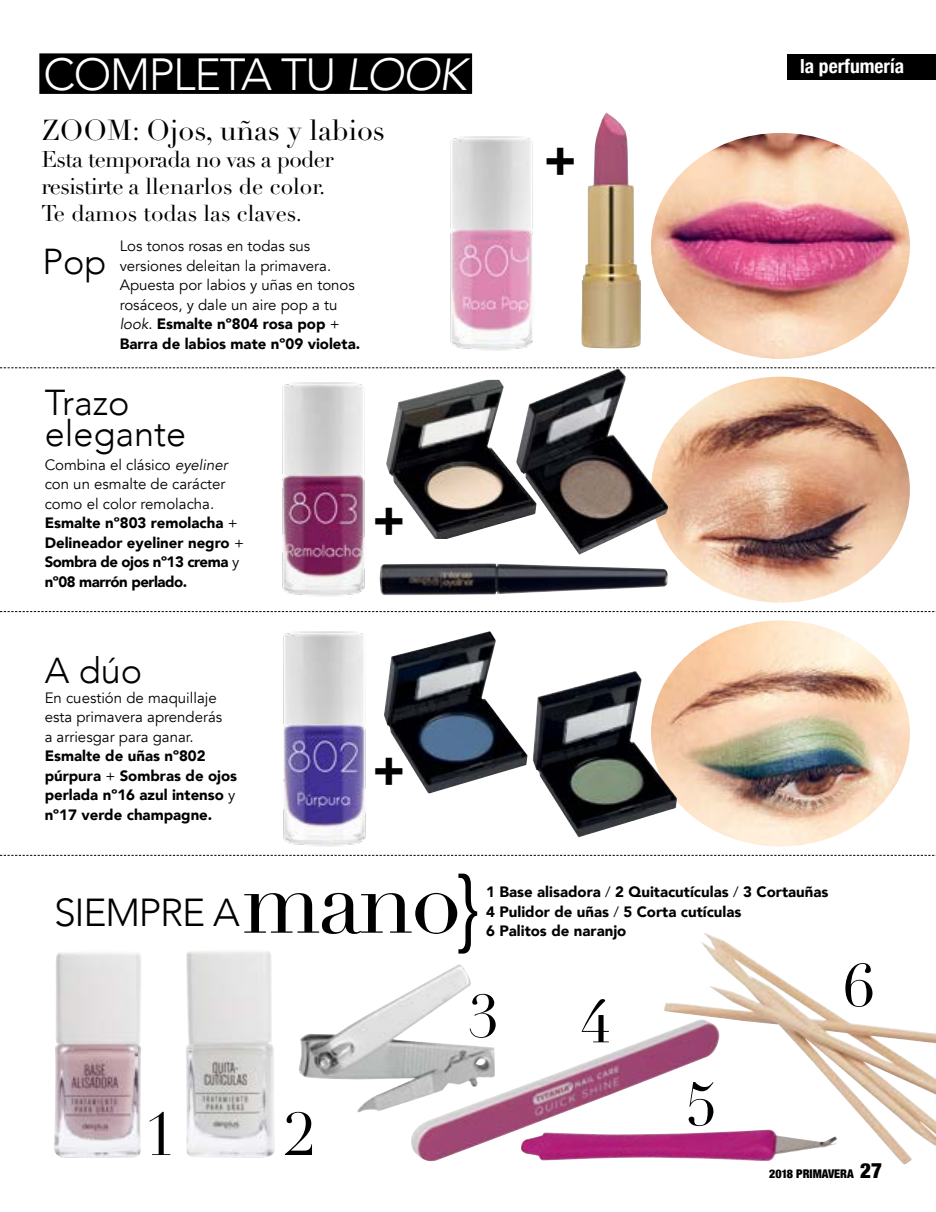
<style>
.page{position:relative;width:936px;height:1212px;background:#fff}
.page>*{position:absolute;margin:0;border:0;box-sizing:border-box;transform-origin:0 0}
.t1{font:90px "Didot LH";color:#000}
.t2{font:59.4px "Didot LH";color:#000}
.t3{font:900 49.5px "Avenir";color:#000}
.t4{font:300 45px "Avenir";color:#fff}
.t5{font:italic 300 45px "Avenir";color:#fff}
.t6{font:300 39px "Avenir";letter-spacing:-.03em;color:#000}
.t7{font:300 36px/31.5px "Avenir";color:#000}
.t8{font:28.5px "Didot LH";color:#000}
.t9{font:22.5px/27px "Didot LH";letter-spacing:-.03em;color:#000}
.t10{font:700 condensed 19.5px "Helvetica Neue";color:#fff}
.t11{font:15px/19.5px "Avenir";color:#000}
.t12{font:900 15px/19.5px "Avenir";color:#000}
.t13{font:900 15px/19.5px "Avenir";letter-spacing:-.03em;color:#000}
.t14{font:900 condensed 12px "Helvetica Neue";color:#000}
.s1{font-style:normal}
.s2{font-style:italic}
.s3{font-weight:900}
.s4{font-weight:400}
.s5{font-weight:400;font-style:italic}
.s6{font-family:"Avenir";font-weight:300}
.s7{font-size:21px}
</style>
<div class="page">
<div style="left:787px;top:54px;width:148px;height:26px;background:#000"></div>
<img style="left:298px;top:964px;width:173px;height:149px">
<img style="left:664px;top:933px;width:271px;height:232px">
<img style="left:407px;top:1019px;width:312px;height:144px">
<img style="left:54px;top:952px;width:87px;height:206px">
<img style="left:186px;top:951px;width:89px;height:207px">
<svg style="left:0;top:855px;width:935px;height:1px"></svg>
<svg style="left:0;top:611px;width:935px;height:1px"></svg>
<svg style="left:0;top:367px;width:935px;height:1px"></svg>
<img style="left:667px;top:377px;width:242px;height:226px">
<img style="left:520px;top:1129px;width:317px;height:32px">
<div style="left:39px;top:53px;width:433px;height:41px;background:#000"></div>
<img style="left:581px;top:113px;width:60px;height:236px">
<img style="left:673px;top:620px;width:236px;height:226px">
<img style="left:532px;top:671px;width:145px;height:166px">
<img style="left:384px;top:631px;width:143px;height:163px">
<img style="left:651px;top:133px;width:258px;height:226px">
<img style="left:282px;top:382px;width:83px;height:215px">
<img style="left:283px;top:631px;width:83px;height:216px">
<img style="left:450px;top:136px;width:83px;height:215px">
<img style="left:386px;top:380px;width:130px;height:159px">
<img style="left:516px;top:368px;width:152px;height:187px">
<img style="left:379px;top:563px;width:288px;height:32px">
<h3 class="t4" style="left:44px;top:48px;width:33px">COMP</h3>
<h3 class="t4" style="left:173px;top:48px;width:47px">LETA</h3>
<h3 class="t5" style="left:281px;top:48px;width:96px"><span class="s1">TU</span> LOOK</h3>
<h3 class="t8" style="left:41px;top:113px;width:345px">Zoom: Ojos, uñas y labios</h3>
<h3 class="t9" style="left:41px;top:146px;width:294px">Esta temporada no vas a poder resistirte a llenarlos de color.<br>Te damos todas las claves.</h3>
<h3 class="t7" style="left:43px;top:246px;width:66px">Pop</h3>
<p class="t11" style="left:120px;top:236px;width:242px">Los tonos rosas en todas sus versiones deleitan la primavera.<br>Apuesta por labios y uñas en tonos rosáceos, y dale un aire pop a tu <span class="s2">look</span>. <span class="s3">Esmalte nº804 rosa pop</span> +<br><span class="s3">Barra de labios mate nº09 violeta.</span></p>
<h3 class="t7" style="left:45px;top:386px;width:143px">Trazo elegante</h3>
<p class="t13" style="left:45px;top:454px;width:201px"><span class="s4">Combina el clásico</span> <span class="s5">eyeliner </span><span class="s4">con un esmalte de carácter como el color remolacha.<br></span>Esmalte nº803 remolacha <span class="s4">+<br></span>Delineador eyeliner negro <span class="s4">+<br></span>Sombra de ojos nº13 crema <span class="s4">y </span>nº08 marrón perlado.</p>
<h3 class="t3" style="left:372px;top:477px;width:34px">+</h3>
<h3 class="t3" style="left:544px;top:116px;width:34px">+</h3>
<h3 class="t10" style="left:800px;top:50px;width:105px">la perfumería</h3>
<h3 class="t7" style="left:45px;top:655px;width:99px">A dúo</h3>
<p class="t11" style="left:45px;top:688px;width:179px">En cuestión de maquillaje esta primavera aprenderás a arriesgar para ganar.</p>
<p class="t12" style="left:45px;top:746px;width:194px">Esmalte de uñas nº802 púrpura <span class="s4">+</span> Sombras de ojos perlada nº16 azul intenso <span class="s4">y </span>nº17 verde champagne.</p>
<h3 class="t3" style="left:372px;top:726px;width:34px">+</h3>
<h1 class="t1" style="left:242px;top:848px;width:242px">mano<span class="s6">}</span></h1>
<h3 class="t6" style="left:54px;top:889px;width:187px">Siempre a</h3>
<p class="t12" style="left:486px;top:882px;width:344px">1 Base alisadora <span class="s4">/</span> 2 Quitacutículas <span class="s4">/</span> 3 Cortauñas<br>4 Pulidor de uñas <span class="s4">/</span> 5 Corta cutículas<br>6 Palitos de naranjo</p>
<h2 class="t2" style="left:145px;top:1099px;width:32px">1</h2>
<h2 class="t2" style="left:284px;top:1099px;width:32px">2</h2>
<h2 class="t2" style="left:468px;top:981px;width:32px">3</h2>
<h2 class="t2" style="left:579px;top:986px;width:32px">4</h2>
<h2 class="t2" style="left:686px;top:1069px;width:32px">5</h2>
<h2 class="t2" style="left:843px;top:950px;width:32px">6</h2>
<p class="t14" style="left:769px;top:1164px;width:114px">2018 PRIMAVERA <span class="s7">27</span></p>
</div>
